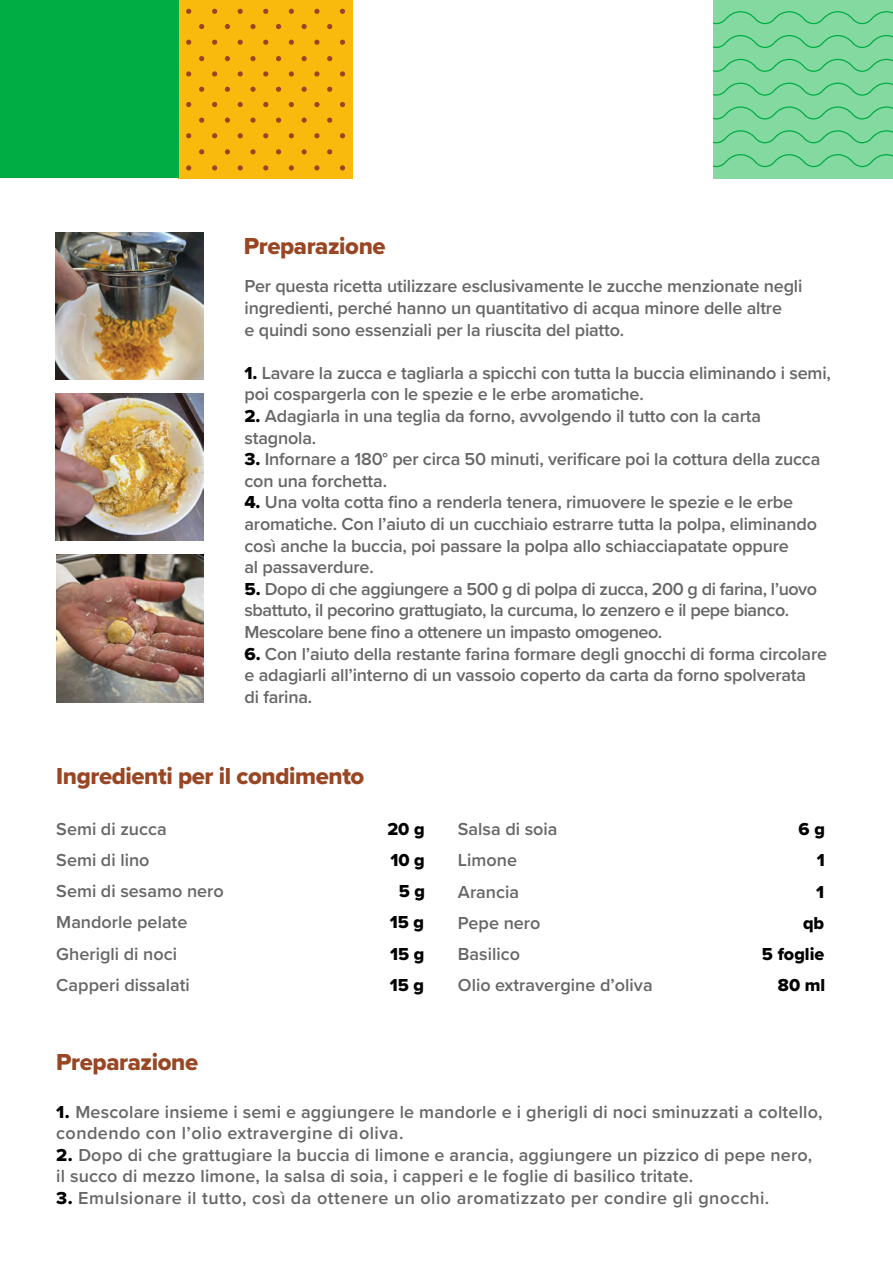
<style>
.page{position:relative;width:893px;height:1263px;background:#fff}
.page>*{position:absolute;margin:0;border:0;box-sizing:border-box;transform-origin:0 0}
.t1{font:24px "Proxima Nova Extrabld";letter-spacing:-.015em;color:#984624}
.t2{font:600 18px/21.6px "Proxima Nova";letter-spacing:-.01em;color:#676767}
.t3{font:600 18px/21.6px "Proxima Nova";letter-spacing:.01em;color:#676767}
.t4{font:600 18px "Proxima Nova";letter-spacing:.025em;color:#676767}
.t5{font:18px "Proxima Nova Extrabld";color:#000}
.s1{font-family:"Proxima Nova Extrabld";font-weight:400;color:#000}
</style>
<div class="page">
<div style="left:714px;top:0;width:179px;height:178px;background:#84d9a0"></div>
<svg style="left:714px;top:130px;width:179px;height:13px"></svg>
<svg style="left:714px;top:106px;width:179px;height:14px"></svg>
<svg style="left:714px;top:83px;width:179px;height:13px"></svg>
<svg style="left:714px;top:59px;width:179px;height:13px"></svg>
<svg style="left:714px;top:35px;width:179px;height:13px"></svg>
<svg style="left:714px;top:11px;width:179px;height:13px"></svg>
<svg style="left:714px;top:154px;width:179px;height:13px"></svg>
<div style="left:178px;top:0;width:175px;height:178px;background:#faba0d"></div>
<svg style="left:327px;top:149px;width:5px;height:5px"></svg>
<svg style="left:302px;top:149px;width:5px;height:5px"></svg>
<svg style="left:276px;top:149px;width:5px;height:5px"></svg>
<svg style="left:250px;top:149px;width:6px;height:5px"></svg>
<svg style="left:225px;top:149px;width:5px;height:5px"></svg>
<svg style="left:327px;top:118px;width:5px;height:5px"></svg>
<svg style="left:302px;top:118px;width:5px;height:5px"></svg>
<svg style="left:276px;top:118px;width:5px;height:5px"></svg>
<svg style="left:250px;top:118px;width:6px;height:5px"></svg>
<svg style="left:225px;top:118px;width:5px;height:5px"></svg>
<svg style="left:327px;top:24px;width:5px;height:5px"></svg>
<svg style="left:302px;top:24px;width:5px;height:5px"></svg>
<svg style="left:276px;top:24px;width:5px;height:5px"></svg>
<svg style="left:250px;top:24px;width:6px;height:5px"></svg>
<svg style="left:225px;top:24px;width:5px;height:5px"></svg>
<svg style="left:327px;top:87px;width:5px;height:5px"></svg>
<svg style="left:302px;top:87px;width:5px;height:5px"></svg>
<svg style="left:276px;top:87px;width:5px;height:5px"></svg>
<svg style="left:250px;top:87px;width:6px;height:5px"></svg>
<svg style="left:225px;top:87px;width:5px;height:5px"></svg>
<svg style="left:327px;top:56px;width:5px;height:5px"></svg>
<svg style="left:302px;top:56px;width:5px;height:5px"></svg>
<svg style="left:276px;top:56px;width:5px;height:5px"></svg>
<svg style="left:250px;top:56px;width:6px;height:5px"></svg>
<svg style="left:225px;top:56px;width:5px;height:5px"></svg>
<svg style="left:340px;top:133px;width:5px;height:5px"></svg>
<svg style="left:314px;top:133px;width:5px;height:5px"></svg>
<svg style="left:289px;top:133px;width:5px;height:5px"></svg>
<svg style="left:263px;top:133px;width:5px;height:5px"></svg>
<svg style="left:238px;top:133px;width:5px;height:5px"></svg>
<svg style="left:340px;top:9px;width:5px;height:5px"></svg>
<svg style="left:314px;top:9px;width:5px;height:5px"></svg>
<svg style="left:289px;top:9px;width:5px;height:5px"></svg>
<svg style="left:263px;top:9px;width:5px;height:5px"></svg>
<svg style="left:238px;top:9px;width:5px;height:5px"></svg>
<svg style="left:340px;top:102px;width:5px;height:5px"></svg>
<svg style="left:314px;top:102px;width:5px;height:5px"></svg>
<svg style="left:289px;top:102px;width:5px;height:5px"></svg>
<svg style="left:263px;top:102px;width:5px;height:5px"></svg>
<svg style="left:238px;top:102px;width:5px;height:5px"></svg>
<svg style="left:340px;top:165px;width:5px;height:6px"></svg>
<svg style="left:314px;top:165px;width:5px;height:6px"></svg>
<svg style="left:289px;top:165px;width:5px;height:6px"></svg>
<svg style="left:263px;top:165px;width:5px;height:6px"></svg>
<svg style="left:238px;top:165px;width:5px;height:6px"></svg>
<svg style="left:340px;top:71px;width:5px;height:6px"></svg>
<svg style="left:314px;top:71px;width:5px;height:6px"></svg>
<svg style="left:289px;top:71px;width:5px;height:6px"></svg>
<svg style="left:263px;top:71px;width:5px;height:6px"></svg>
<svg style="left:238px;top:71px;width:5px;height:6px"></svg>
<svg style="left:212px;top:133px;width:5px;height:5px"></svg>
<svg style="left:212px;top:9px;width:5px;height:5px"></svg>
<svg style="left:212px;top:102px;width:5px;height:5px"></svg>
<svg style="left:212px;top:165px;width:5px;height:6px"></svg>
<svg style="left:212px;top:71px;width:5px;height:6px"></svg>
<svg style="left:212px;top:40px;width:5px;height:5px"></svg>
<svg style="left:199px;top:149px;width:5px;height:5px"></svg>
<svg style="left:199px;top:118px;width:5px;height:5px"></svg>
<svg style="left:199px;top:24px;width:5px;height:5px"></svg>
<svg style="left:199px;top:87px;width:5px;height:5px"></svg>
<svg style="left:199px;top:56px;width:5px;height:5px"></svg>
<svg style="left:186px;top:133px;width:5px;height:5px"></svg>
<svg style="left:186px;top:9px;width:5px;height:5px"></svg>
<svg style="left:186px;top:102px;width:5px;height:5px"></svg>
<svg style="left:186px;top:165px;width:5px;height:6px"></svg>
<svg style="left:186px;top:71px;width:5px;height:6px"></svg>
<svg style="left:186px;top:40px;width:5px;height:5px"></svg>
<svg style="left:340px;top:40px;width:5px;height:5px"></svg>
<svg style="left:314px;top:40px;width:5px;height:5px"></svg>
<svg style="left:289px;top:40px;width:5px;height:5px"></svg>
<svg style="left:263px;top:40px;width:5px;height:5px"></svg>
<svg style="left:238px;top:40px;width:5px;height:5px"></svg>
<div style="left:0;top:0;width:178px;height:178px;background:#00ad44"></div>
<img style="left:56px;top:232px;width:147px;height:148px">
<img style="left:56px;top:393px;width:147px;height:148px">
<img style="left:56px;top:554px;width:147px;height:148px">
<h1 class="t1" style="left:244px;top:228px;width:143px">Preparazione</h1>
<p class="t2" style="left:244px;top:275px;width:559px">Per questa ricetta utilizzare esclusivamente le zucche menzionate negli ingredienti, perché hanno un quantitativo di acqua minore delle altre<br>e quindi sono essenziali per la riuscita del piatto.</p>
<p class="t2" style="left:244px;top:361px;width:588px"><span class="s1">1.</span> Lavare la zucca e tagliarla a spicchi con tutta la buccia eliminando i semi, poi cospargerla con le spezie e le erbe aromatiche.</p>
<p class="t2" style="left:244px;top:405px;width:518px"><span class="s1">2.</span> Adagiarla in una teglia da forno, avvolgendo il tutto con la carta stagnola.</p>
<p class="t2" style="left:244px;top:448px;width:577px"><span class="s1">3.</span> Infornare a 180° per circa 50 minuti, verificare poi la cottura della zucca con una forchetta.</p>
<p class="t2" style="left:244px;top:491px;width:574px"><span class="s1">4.</span> Una volta cotta fino a renderla tenera, rimuovere le spezie e le erbe aromatiche. Con l’aiuto di un cucchiaio estrarre tutta la polpa, eliminando così anche la buccia, poi passare la polpa allo schiacciapatate oppure<br>al passaverdure.</p>
<p class="t2" style="left:244px;top:577px;width:574px"><span class="s1">5.</span> Dopo di che aggiungere a 500 g di polpa di zucca, 200 g di farina, l’uovo sbattuto, il pecorino grattugiato, la curcuma, lo zenzero e il pepe bianco.<br>Mescolare bene fino a ottenere un impasto omogeneo.</p>
<p class="t2" style="left:244px;top:642px;width:584px"><span class="s1">6.</span> Con l’aiuto della restante farina formare degli gnocchi di forma circolare e adagiarli all’interno di un vassoio coperto da carta da forno spolverata<br>di farina.</p>
<h1 class="t1" style="left:56px;top:758px;width:310px">Ingredienti per il condimento</h1>
<p class="t2" style="left:56px;top:817px;width:112px">Semi di zucca</p>
<p class="t5" style="left:387px;top:815px;width:39px">20 g</p>
<p class="t2" style="left:56px;top:849px;width:95px">Semi di lino</p>
<p class="t5" style="left:390px;top:847px;width:36px">10 g</p>
<p class="t2" style="left:56px;top:880px;width:169px">Semi di sesamo nero</p>
<p class="t5" style="left:399px;top:878px;width:28px">5 g</p>
<p class="t2" style="left:56px;top:911px;width:133px">Mandorle pelate</p>
<p class="t5" style="left:390px;top:909px;width:36px">15 g</p>
<p class="t2" style="left:56px;top:942px;width:122px">Gherigli di noci</p>
<p class="t5" style="left:390px;top:940px;width:36px">15 g</p>
<p class="t2" style="left:56px;top:973px;width:135px">Capperi dissalati</p>
<p class="t5" style="left:390px;top:971px;width:36px">15 g</p>
<h1 class="t1" style="left:56px;top:1044px;width:143px">Preparazione</h1>
<p class="t2" style="left:458px;top:818px;width:101px">Salsa di soia</p>
<p class="t5" style="left:799px;top:816px;width:28px">6 g</p>
<p class="t2" style="left:458px;top:849px;width:61px">Limone</p>
<p class="t5" style="left:817px;top:847px;width:10px">1</p>
<p class="t2" style="left:458px;top:880px;width:63px">Arancia</p>
<p class="t5" style="left:816px;top:878px;width:10px">1</p>
<p class="t2" style="left:458px;top:911px;width:84px">Pepe nero</p>
<p class="t5" style="left:803px;top:909px;width:23px">qb</p>
<p class="t2" style="left:458px;top:943px;width:64px">Basilico</p>
<p class="t5" style="left:762px;top:940px;width:64px">5 foglie</p>
<p class="t2" style="left:458px;top:974px;width:196px">Olio extravergine d’oliva</p>
<p class="t5" style="left:778px;top:972px;width:49px">80 ml</p>
<p class="t3" style="left:56px;top:1100px;width:768px"><span class="s1">1.</span> Mescolare insieme i semi e aggiungere le mandorle e i gherigli di noci sminuzzati a coltello, condendo con l’olio extravergine di oliva.</p>
<p class="t3" style="left:56px;top:1143px;width:757px"><span class="s1">2.</span> Dopo di che grattugiare la buccia di limone e arancia, aggiungere un pizzico di pepe nero, il succo di mezzo limone, la salsa di soia, i capperi e le foglie di basilico tritate.</p>
<p class="t4" style="left:56px;top:1184px;width:715px"><span class="s1">3.</span> Emulsionare il tutto, così da ottenere un olio aromatizzato per condire gli gnocchi.</p>
</div>
